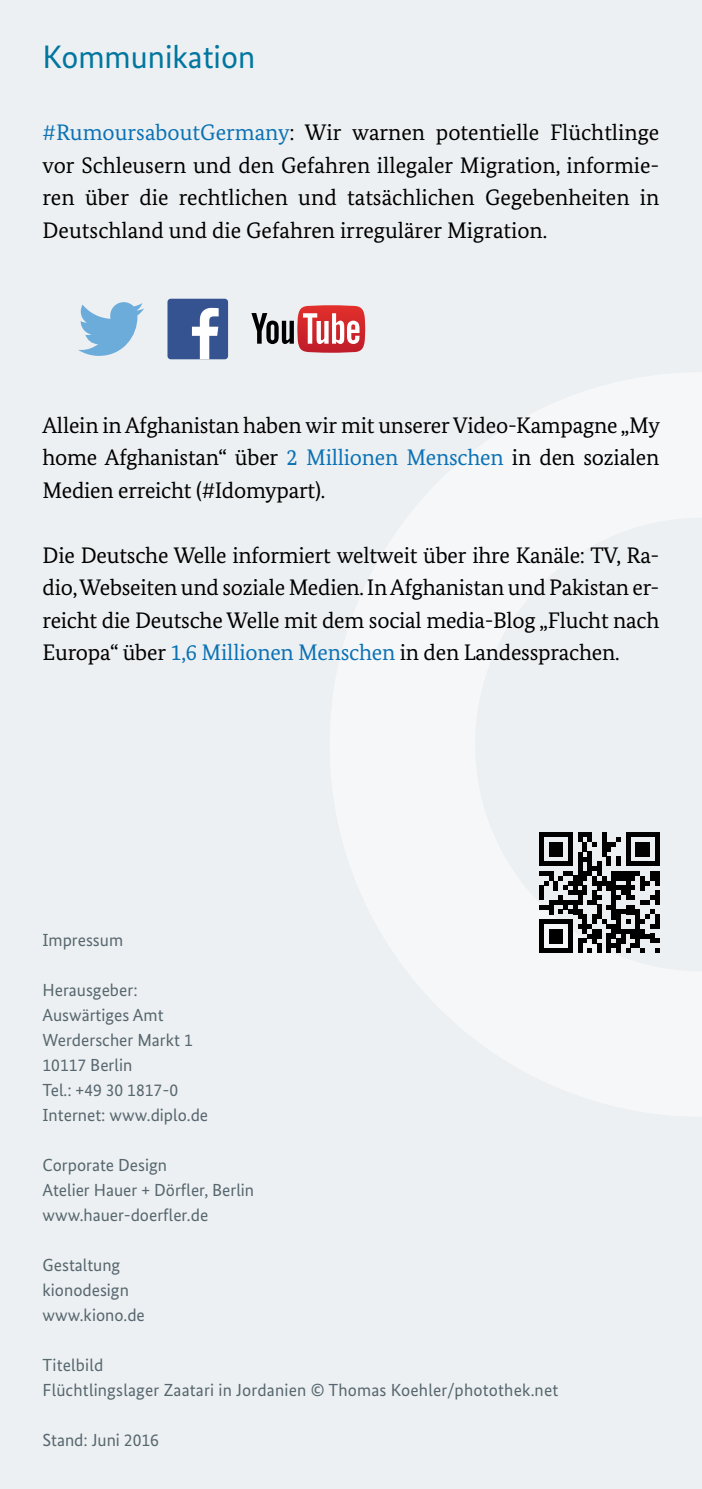
<style>
.page{position:relative;width:702px;height:1489px;background:#fff}
.page>*{position:absolute;margin:0;border:0;box-sizing:border-box;transform-origin:0 0}
.meine_Überschrift_kl{font:32.5px "Bundes Sans";color:#0076a0}
.Fließtext{font:22.5px/32.5px "Bundes Serif";letter-spacing:-.01em;color:#000;text-align:justify}
.Impressum{font:17.5px "Bundes Sans";color:#57676f}
.Bildunterschrift{font:17.5px "Bundes Sans";letter-spacing:.01em;color:#57676f}
.s1{color:#0b72b5}
</style>
<div class="page">
<div style="left:0;top:0;width:702px;height:1488px;background:#edf0f2"></div>
<div style="left:167px;top:299px;width:61px;height:60px;background:#355390;border-radius:3px"></div>
<svg style="left:192px;top:308px;width:27px;height:51px"></svg>
<svg style="left:78px;top:302px;width:66px;height:54px"></svg>
<svg style="left:251px;top:305px;width:114px;height:48px"></svg>
<div style="left:539px;top:832px;width:5px;height:34px;background:#000"></div>
<div style="left:548px;top:842px;width:5px;height:14px;background:#000"></div>
<div style="left:553px;top:842px;width:5px;height:14px;background:#000"></div>
<div style="left:558px;top:842px;width:5px;height:14px;background:#000"></div>
<svg style="left:544px;top:832px;width:24px;height:5px"></svg>
<hr style="left:568px;top:832px;width:4px;height:34px;background:#000">
<div style="left:577px;top:832px;width:5px;height:10px;background:#000"></div>
<div style="left:577px;top:851px;width:5px;height:34px;background:#000"></div>
<div style="left:582px;top:842px;width:5px;height:9px;background:#000"></div>
<div style="left:587px;top:851px;width:5px;height:24px;background:#000"></div>
<svg style="left:582px;top:832px;width:15px;height:15px"></svg>
<div style="left:601px;top:832px;width:5px;height:24px;background:#000"></div>
<div style="left:606px;top:842px;width:5px;height:9px;background:#000"></div>
<svg style="left:611px;top:837px;width:10px;height:10px"></svg>
<div style="left:625px;top:832px;width:5px;height:34px;background:#000"></div>
<div style="left:635px;top:842px;width:5px;height:14px;background:#000"></div>
<div style="left:640px;top:842px;width:5px;height:14px;background:#000"></div>
<hr style="left:645px;top:842px;width:4px;height:14px;background:#000">
<svg style="left:630px;top:832px;width:24px;height:5px"></svg>
<div style="left:654px;top:832px;width:5px;height:34px;background:#000"></div>
<svg style="left:539px;top:856px;width:120px;height:96px"></svg>
<p class="meine_Überschrift_kl" style="left:43px;top:37px;width:214px">Kommunikation</p>
<p class="Fließtext" style="left:43px;top:116px;width:618px"><span class="s1">#RumoursaboutGermany</span>: Wir warnen potentielle Flüchtlinge vor Schleusern und den Gefahren illegaler Migration, informie&shy;ren über die rechtlichen und tatsächlichen Gegebenheiten in Deutschland und die Gefahren irregulärer Migration.</p>
<p class="Fließtext" style="left:43px;top:408px;width:619px">Allein in Afghanistan haben wir mit unserer Video-Kampagne „My home Afghanistan“ über <span class="s1">2 Millionen Menschen</span> in den sozialen Medien erreicht (#Idomypart).</p>
<p class="Fließtext" style="left:43px;top:538px;width:618px">Die Deutsche Welle informiert weltweit über ihre Kanäle: TV, Ra&shy;dio, Webseiten und soziale Medien. In Afghanistan und Pakistan er&shy;reicht die Deutsche Welle mit dem social media-Blog „Flucht nach Europa“ über <span class="s1">1,6 Millionen Menschen</span> in den Landessprachen.</p>
<p class="Impressum" style="left:43px;top:929px;width:82px">Impressum</p>
<p class="Impressum" style="left:43px;top:979px;width:97px">Herausgeber:</p>
<p class="Impressum" style="left:43px;top:1004px;width:122px">Auswärtiges Amt</p>
<p class="Impressum" style="left:43px;top:1029px;width:152px">Werderscher Markt 1</p>
<p class="Impressum" style="left:43px;top:1054px;width:91px">10117 Berlin</p>
<p class="Impressum" style="left:43px;top:1079px;width:137px">Tel.: +49 30 1817-0</p>
<p class="Impressum" style="left:43px;top:1104px;width:167px">Internet: www.diplo.de</p>
<p class="Impressum" style="left:43px;top:1154px;width:126px">Corporate Design</p>
<p class="Impressum" style="left:43px;top:1179px;width:213px">Atelier Hauer + Dörfler, Berlin</p>
<p class="Impressum" style="left:43px;top:1204px;width:167px">www.hauer-doerfler.de</p>
<p class="Impressum" style="left:43px;top:1254px;width:79px">Gestaltung</p>
<p class="Impressum" style="left:43px;top:1279px;width:88px">kionodesign</p>
<p class="Impressum" style="left:43px;top:1304px;width:104px">www.kiono.de</p>
<p class="Bildunterschrift" style="left:43px;top:1354px;width:62px">Titelbild</p>
<p class="Bildunterschrift" style="left:43px;top:1379px;width:517px">Flüchtlingslager Zaatari in Jordanien © Thomas Koehler/photothek.net</p>
<p class="Impressum" style="left:43px;top:1429px;width:118px">Stand: Juni 2016</p>
</div>
